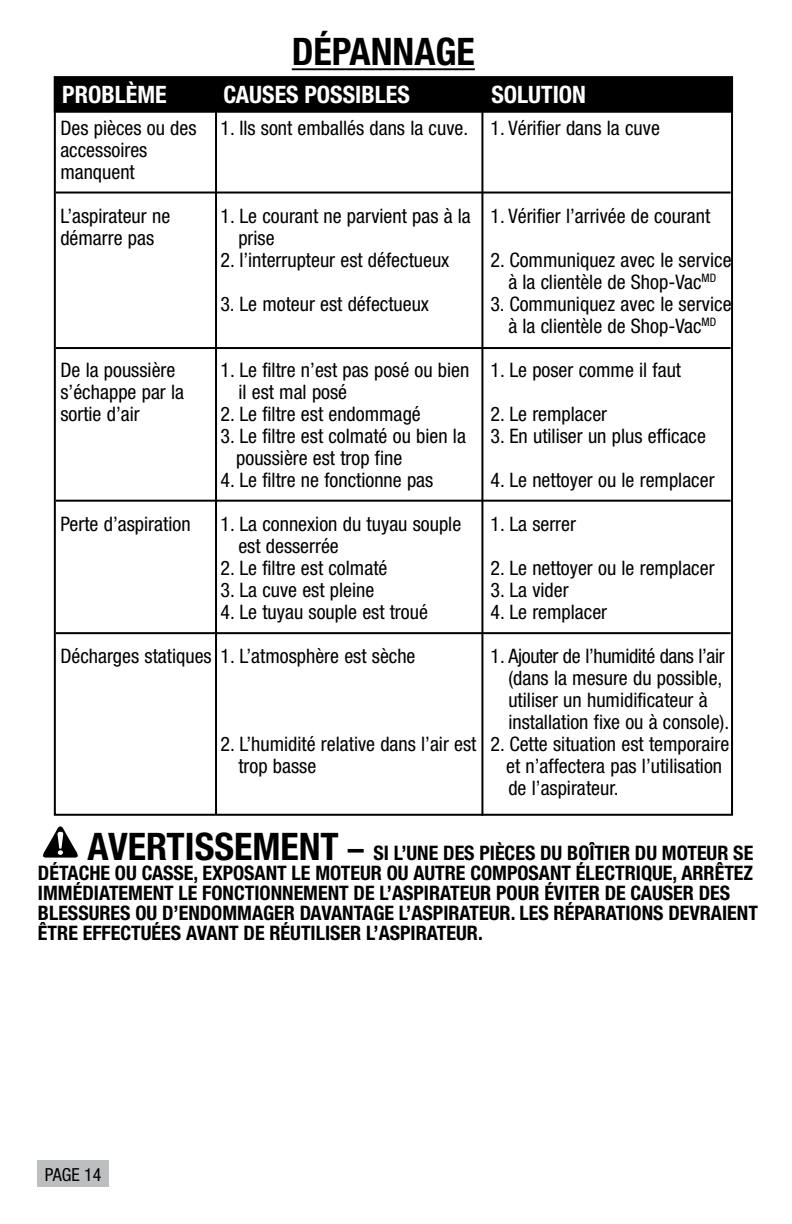
<style>
.page{position:relative;width:792px;height:1224px;background:#fff}
.page>*{position:absolute;margin:0;border:0;box-sizing:border-box;transform-origin:0 0}
.t1{font:700 condensed 38px "Helvetica Neue";color:#000}
.t2{font:700 condensed 24px "Helvetica Neue";color:#fff}
.t3{font:condensed 20px/22px "Helvetica Neue";color:#000}
.t4{font:700 condensed 20px/20px "Helvetica Neue";color:#000}
.t5{font:condensed 18px "Helvetica Neue";color:#000}
.s1{font-size:38px}
.s2{font-size:32px}
</style>
<div class="page">
<div style="left:37px;top:1160px;width:71px;height:27px;background:#bcbec0"></div>
<hr style="left:292px;top:68px;width:183px;height:2px;background:#000">
<svg style="left:43px;top:826px;width:35px;height:32px"></svg>
<div style="left:55px;top:77px;width:677px;height:35px;background:#000"></div>
<div style="left:54px;top:76px;width:679px;height:37px;border:2px solid #000"></div>
<hr style="left:215px;top:112px;width:2px;height:703px;background:#000">
<hr style="left:481px;top:110px;width:2px;height:706px;background:#000">
<hr style="left:56px;top:632px;width:675px;height:2px;background:#000">
<hr style="left:56px;top:500px;width:675px;height:2px;background:#000">
<hr style="left:56px;top:347px;width:675px;height:2px;background:#000">
<hr style="left:56px;top:192px;width:675px;height:2px;background:#000">
<h1 class="t1" style="left:292px;top:29px;width:185px">DÉPANNAGE</h1>
<p class="t2" style="left:62px;top:79px;width:106px">PROBLÈME</p>
<p class="t2" style="left:224px;top:79px;width:188px">CAUSES POSSIBLES</p>
<p class="t2" style="left:491px;top:79px;width:96px">SOLUTION</p>
<p class="t3" style="left:60px;top:116px;width:601px">Des pièces ou des 1. Ils sont emballés dans la cuve. 1. Vérifier dans la cuve accessoires<br>manquent</p>
<p class="t3" style="left:60px;top:204px;width:111px">L’aspirateur ne</p>
<p class="t3" style="left:220px;top:204px;width:491px">1. Le courant ne parvient pas à la 1. Vérifier l’arrivée de courant</p>
<p class="t3" style="left:60px;top:226px;width:95px">démarre pas</p>
<p class="t3" style="left:238px;top:226px;width:38px">prise</p>
<p class="t3" style="left:220px;top:248px;width:231px">2. l’interrupteur est défectueux</p>
<p class="t3" style="left:490px;top:248px;width:243px;text-align:center">2. Communiquez avec le service à la clientèle de Shop-Vac<sup>MD</sup></p>
<p class="t3" style="left:220px;top:292px;width:210px">3. Le moteur est défectueux</p>
<p class="t3" style="left:490px;top:292px;width:243px;text-align:center">3. Communiquez avec le service à la clientèle de Shop-Vac<sup>MD</sup></p>
<p class="t3" style="left:60px;top:358px;width:116px">De la poussière</p>
<p class="t3" style="left:220px;top:358px;width:462px">1. Le filtre n’est pas posé ou bien 1. Le poser comme il faut</p>
<p class="t3" style="left:60px;top:380px;width:125px">s’échappe par la</p>
<p class="t3" style="left:238px;top:380px;width:110px">il est mal posé</p>
<p class="t3" style="left:60px;top:402px;width:81px">sortie d’air</p>
<p class="t3" style="left:220px;top:402px;width:202px">2. Le filtre est endommagé</p>
<p class="t3" style="left:490px;top:402px;width:118px">2. Le remplacer</p>
<p class="t3" style="left:236px;top:424px;width:471px;text-indent:-16px">3. Le filtre est colmaté ou bien la 3. En utiliser un plus efficace poussière est trop fine</p>
<p class="t3" style="left:220px;top:468px;width:214px">4. Le filtre ne fonctionne pas</p>
<p class="t3" style="left:490px;top:468px;width:226px">4. Le nettoyer ou le remplacer</p>
<p class="t3" style="left:60px;top:512px;width:132px">Perte d’aspiration</p>
<p class="t3" style="left:220px;top:512px;width:242px">1. La connexion du tuyau souple</p>
<p class="t3" style="left:490px;top:512px;width:87px">1. La serrer</p>
<p class="t3" style="left:238px;top:534px;width:102px">est desserrée</p>
<p class="t3" style="left:220px;top:556px;width:169px">2. Le filtre est colmaté</p>
<p class="t3" style="left:490px;top:556px;width:226px">2. Le nettoyer ou le remplacer</p>
<p class="t3" style="left:220px;top:578px;width:155px">3. La cuve est pleine</p>
<p class="t3" style="left:490px;top:578px;width:80px">3. La vider</p>
<p class="t3" style="left:220px;top:600px;width:209px">4. Le tuyau souple est troué</p>
<p class="t3" style="left:490px;top:600px;width:118px">4. Le remplacer</p>
<p class="t3" style="left:60px;top:644px;width:357px">Décharges statiques 1. L’atmosphère est sèche</p>
<p class="t3" style="left:508px;top:644px;width:222px;text-indent:-18px">1. Ajouter de l’humidité dans l’air (dans la mesure du possible, utiliser un humidificateur à installation fixe ou à console).</p>
<p class="t3" style="left:238px;top:732px;width:492px;text-indent:-18px">2. L’humidité relative dans l’air est 2. Cette situation est temporaire trop basse</p>
<p class="t3" style="left:506px;top:754px;width:217px">et n’affectera pas l’utilisation de l’aspirateur.</p>
<p class="t4" style="left:38px;top:843px;width:721px;text-indent:49px"><span class="s1">AVERTISSEMENT</span> <span class="s2">–</span> SI L’UNE DES PIÈCES DU BOÎTIER DU MOTEUR SE DÉTACHE OU CASSE, EXPOSANT LE MOTEUR OU AUTRE COMPOSANT ÉLECTRIQUE, ARRÊTEZ IMMÉDIATEMENT LE FONCTIONNEMENT DE L’ASPIRATEUR POUR ÉVITER DE CAUSER DES BLESSURES OU D’ENDOMMAGER DAVANTAGE L’ASPIRATEUR. LES RÉPARATIONS DEVRAIENT ÊTRE EFFECTUÉES AVANT DE RÉUTILISER L’ASPIRATEUR.</p>
<p class="t5" style="left:45px;top:1164px;width:58px">PAGE 14</p>
</div>
